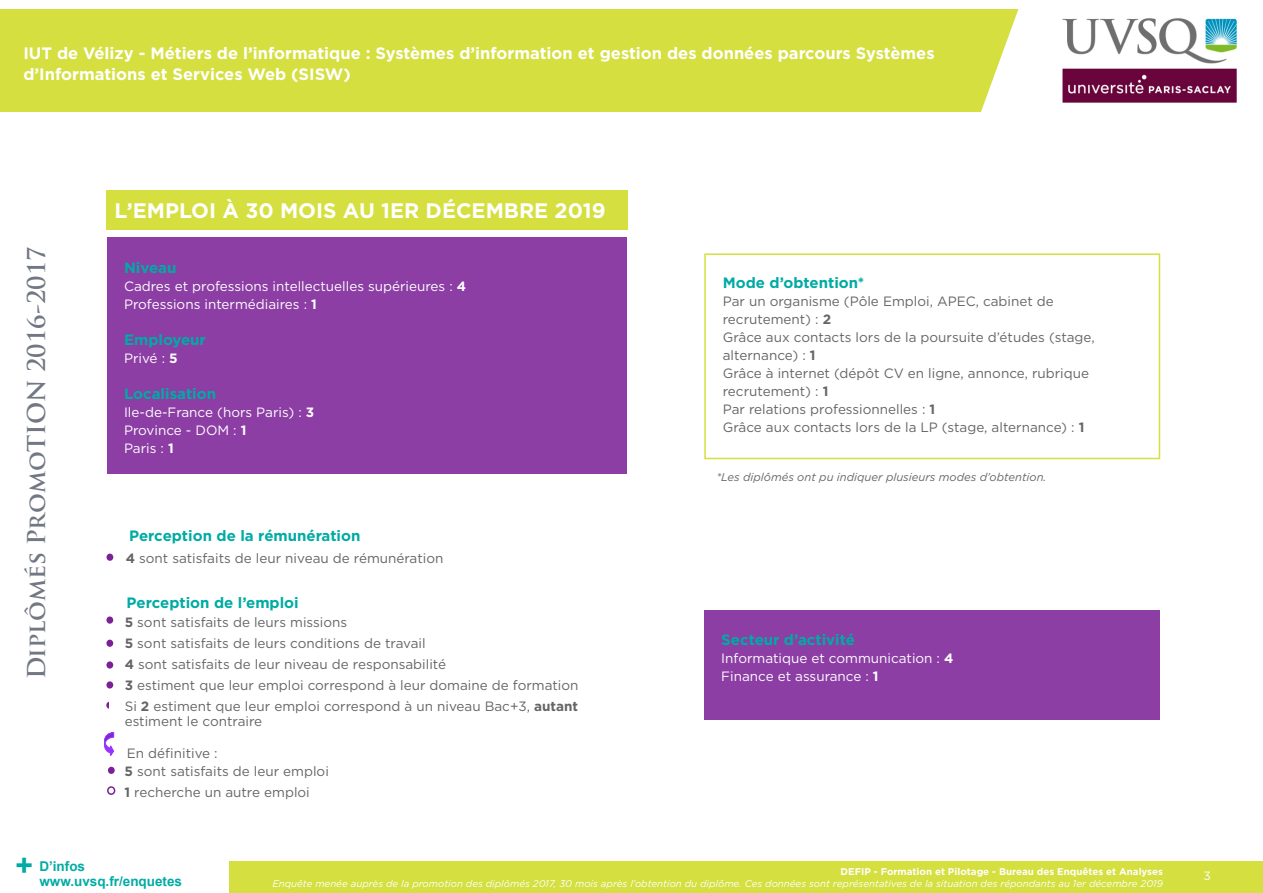
<style>
.page{position:relative;width:1263px;height:893px;background:#fff}
.page>*{position:absolute;margin:0;border:0;box-sizing:border-box;transform-origin:0 0}
.t1{font:700 30px "Arial";color:#00aba4}
.t2{font:700 24px "Trajan Pro";color:#717783}
.t3{font:700 21px "Gotham";color:#fff}
.t4{font:700 16.5px/21px "Gotham";color:#fff}
.t5{font:700 15px "Gotham";color:#00aba4}
.t6{font:13.5px/18px "Gotham";color:#646567}
.t7{font:13.5px "Gotham";color:#fff}
.t8{font:700 13.5px/15px "Arial";color:#00aba4}
.t9{font:12px "Gotham";color:#fff}
.Légendes_graphiques{font:italic 11.25px "Gotham";color:#646567}
.t10{font:italic 9.75px "Gotham";color:#fff}
.t11{font:700 9.75px "Gotham";color:#fff}
.s1{font-weight:700}
</style>
<div class="page">
<div style="left:0;top:861px;width:1263px;height:32px;background:#d5df3f"></div>
<div style="left:0;top:836px;width:229px;height:57px;background:#fff"></div>
<div style="left:0;top:10px;width:1023px;height:102px;background:#d5df3f"></div>
<svg style="left:963px;top:9px;width:60px;height:103px"></svg>
<img style="left:1062px;top:18px;width:175px;height:85px">
<div style="left:106px;top:190px;width:522px;height:40px;background:#d5df3f"></div>
<div style="left:106px;top:554px;width:7px;height:7px;background:#7b2198;border-radius:50%"></div>
<div style="left:704px;top:610px;width:456px;height:110px;background:#8c3ea5"></div>
<div style="left:704px;top:253px;width:456px;height:206px;border:2px solid #d5df3f"></div>
<div style="left:107px;top:238px;width:519px;height:236px;background:#8c3ea5"></div>
<svg style="left:104px;top:732px;width:11px;height:24px"></svg>
<div style="left:106px;top:616px;width:7px;height:8px;background:#7b2198;border-radius:50%"></div>
<div style="left:106px;top:640px;width:7px;height:7px;background:#7b2198;border-radius:50%"></div>
<div style="left:106px;top:661px;width:7px;height:8px;background:#7b2198;border-radius:50%"></div>
<div style="left:106px;top:681px;width:7px;height:8px;background:#7b2198;border-radius:50%"></div>
<svg style="left:106px;top:702px;width:7px;height:7px"></svg>
<div style="left:108px;top:767px;width:7px;height:7px;background:#7b2198;border-radius:50%"></div>
<div style="left:107px;top:786px;width:8px;height:9px;border:2px solid #7b2198;border-radius:50%"></div>
<div style="left:110px;top:697px;width:8px;height:16px;background:#fff"></div>
<p class="t4" style="left:23px;top:42px;width:913px">IUT de Vélizy - Métiers de l’informatique : Systèmes d’information et gestion des données parcours Systèmes d’Informations et Services Web (SISW)</p>
<h2 class="t2" style="left:22px;top:679px;width:434px;rotate:-90deg">Diplômés PromoTION 2016-2017</h2>
<p class="t3" style="left:115px;top:197px;width:493px">L’EMPLOI À 30 MOIS AU 1ER DÉCEMBRE 2019</p>
<p class="t5" style="left:124px;top:258px;width:54px">Niveau</p>
<p class="t7" style="left:124px;top:278px;width:344px">Cadres et professions intellectuelles supérieures : <span class="s1">4</span></p>
<p class="t7" style="left:124px;top:296px;width:194px">Professions intermédiaires : <span class="s1">1</span></p>
<p class="t5" style="left:124px;top:330px;width:83px">Employeur</p>
<p class="t7" style="left:124px;top:350px;width:55px">Privé : <span class="s1">5</span></p>
<p class="t5" style="left:124px;top:384px;width:93px">Localisation</p>
<p class="t7" style="left:124px;top:404px;width:192px">Ile-de-France (hors Paris) : <span class="s1">3</span></p>
<p class="t7" style="left:124px;top:422px;width:124px">Province - DOM : <span class="s1">1</span></p>
<p class="t7" style="left:124px;top:440px;width:51px">Paris : <span class="s1">1</span></p>
<p class="t5" style="left:129px;top:526px;width:233px">Perception de la rémunération</p>
<p class="t6" style="left:126px;top:549px;width:319px"><span class="s1">4</span> sont satisfaits de leur niveau de rémunération</p>
<p class="t5" style="left:127px;top:592px;width:174px">Perception de l’emploi</p>
<p class="t6" style="left:125px;top:613px;width:224px"><span class="s1">5</span> sont satisfaits de leurs missions</p>
<p class="t6" style="left:125px;top:634px;width:302px"><span class="s1">5</span> sont satisfaits de leurs conditions de travail</p>
<p class="t6" style="left:125px;top:655px;width:323px"><span class="s1">4</span> sont satisfaits de leur niveau de responsabilité</p>
<p class="t6" style="left:125px;top:676px;width:455px"><span class="s1">3</span> estiment que leur emploi correspond à leur domaine de formation</p>
<p class="t6" style="left:125px;top:699px;width:455px;line-height:15px">Si <span class="s1">2</span> estiment que leur emploi correspond à un niveau Bac+3, <span class="s1">autant </span>estiment le contraire</p>
<p class="t6" style="left:127px;top:744px;width:92px">En définitive :</p>
<p class="t6" style="left:125px;top:762px;width:206px"><span class="s1">5</span> sont satisfaits de leur emploi</p>
<p class="t6" style="left:125px;top:783px;width:187px"><span class="s1">1</span> recherche un autre emploi</p>
<p class="t5" style="left:723px;top:273px;width:143px">Mode d’obtention*</p>
<p class="t6" style="left:723px;top:292px;width:333px">Par un organisme (Pôle Emploi, APEC, cabinet de recrutement) : <span class="s1">2</span></p>
<p class="t6" style="left:723px;top:328px;width:373px">Grâce aux contacts lors de la poursuite d’études (stage, alternance) : <span class="s1">1</span></p>
<p class="t6" style="left:723px;top:364px;width:368px">Grâce à internet (dépôt CV en ligne, annonce, rubrique recrutement) : <span class="s1">1</span></p>
<p class="t6" style="left:723px;top:400px;width:214px">Par relations professionnelles : <span class="s1">1</span></p>
<p class="t6" style="left:723px;top:418px;width:363px">Grâce aux contacts lors de la LP (stage, alternance) : <span class="s1">1</span></p>
<p class="Légendes_graphiques" style="left:716px;top:469px;width:332px">*Les diplômés ont pu indiquer plusieurs modes d’obtention.</p>
<p class="t5" style="left:721px;top:630px;width:135px">Secteur d’activité</p>
<p class="t7" style="left:721px;top:650px;width:234px">Informatique et communication : <span class="s1">4</span></p>
<p class="t7" style="left:721px;top:668px;width:159px">Finance et assurance : <span class="s1">1</span></p>
<h1 class="t1" style="left:15px;top:845px;width:19px">+</h1>
<p class="t8" style="left:39px;top:859px;width:144px">D’infos www.uvsq.fr/enquetes</p>
<p class="t11" style="left:841px;top:865px;width:324px">DEFIP - Formation et Pilotage - Bureau des Enquêtes et Analyses</p>
<p class="t10" style="left:272px;top:877px;width:892px">Enquête menée auprès de la promotion des diplômés 2017, 30 mois après l’obtention du diplôme. Ces données sont représentatives de la situation des répondants au 1er décembre 2019</p>
<p class="t9" style="left:1203px;top:868px;width:9px">3</p>
</div>
